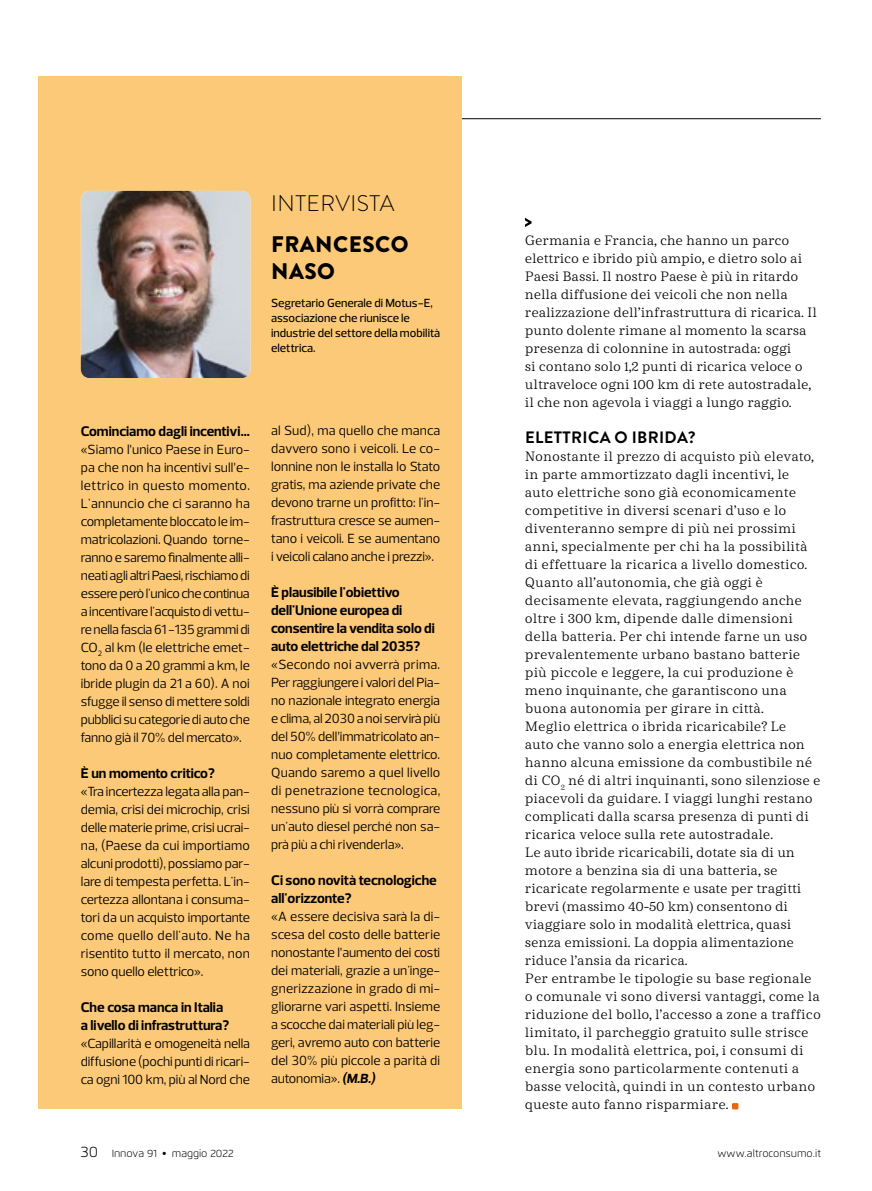
<style>
.page{position:relative;width:872px;height:1191px;background:#fff}
.page>*{position:absolute;margin:0;border:0;box-sizing:border-box;transform-origin:0 0}
.t1{font:900 22.5px/27px "Brandon Grotesque";letter-spacing:.02em;color:#000}
.t2{font:300 22.5px "Brandon Grotesque";letter-spacing:.02em;color:#000}
.t3{font:700 16.5px "Brandon Grotesque";letter-spacing:.02em;color:#000}
.t4{font:700 14.25px/18px "Prelo";letter-spacing:-.005em;color:#000}
.t5{font:13.5px/18px "Deccan";letter-spacing:-.005em;color:#000}
.t6{font:13.5px/18px "Prelo";letter-spacing:-.01em;color:#000;text-align:justify}
.t7{font:500 12px/15px "Prelo";color:#000}
.t8{font:300 10.5px "Flexo";color:#000}
.s1{font-family:"Deccan"}
.s2{font-weight:700;font-style:italic}
.s3{font-size:15px}
.s4{font-family:"Publico Text";font-weight:400}
</style>
<div class="page">
<hr style="left:81px;top:118px;width:740px;height:1px;background:#000">
<svg style="left:732px;top:1103px;width:6px;height:6px"></svg>
<div style="left:38px;top:76px;width:423px;height:1033px;background:#fcc978"></div>
<img style="left:81px;top:191px;width:169px;height:187px">
<svg style="left:525px;top:218px;width:6px;height:9px"></svg>
<h1 class="t2" style="left:271px;top:188px;width:125px">INTERVISTA</h1>
<h1 class="t1" style="left:271px;top:231px;width:139px">FRANCESCO<br>NASO</h1>
<p class="t7" style="left:271px;top:295px;width:171px">Segretario Generale di Motus-E, associazione che riunisce le industrie del settore della mobilità elettrica.</p>
<p class="t4" style="left:81px;top:422px;width:171px">Cominciamo dagli incentivi...</p>
<p class="t6" style="left:81px;top:440px;width:171px"><span class="s1">«</span>Siamo l’unico Paese in Euro&shy;pa che non ha incentivi sull’e&shy;lettrico in questo momento.<br>L'annuncio che ci saranno ha completamente bloccato le im&shy;matricolazioni. Quando torne&shy;ranno e saremo finalmente alli&shy;neati agli altri Paesi, rischiamo di essere però l'unico che continua a incentivare l'acquisto di vettu&shy;re nella fascia 61 -135 grammi di CO<sub>2</sub> al km (le elettriche emet&shy;tono da 0 a 20 grammi a km, le ibride plugin da 21 a 60). A noi sfugge il senso di mettere soldi pubblici su categorie di auto che fanno già il 70% del mercato<span class="s1">»</span>.</p>
<p class="t4" style="left:81px;top:764px;width:136px">È un momento critico?</p>
<p class="t6" style="left:81px;top:782px;width:171px"><span class="s1">«</span>Tra incertezza legata alla pan&shy;demia, crisi dei microchip, crisi delle materie prime, crisi ucrai&shy;na, (Paese da cui importiamo alcuni prodotti), possiamo par&shy;lare di tempesta perfetta. L'in&shy;certezza allontana i consuma&shy;tori da un acquisto importante come quello dell'auto. Ne ha risentito tutto il mercato, non sono quello elettrico<span class="s1">»</span>.</p>
<p class="t4" style="left:81px;top:998px;width:150px">Che cosa manca in Italia a livello di infrastruttura?</p>
<p class="t6" style="left:81px;top:1034px;width:171px"><span class="s1">«</span>Capillarità e omogeneità nella diffusione (pochi punti di ricari&shy;ca ogni 100 km, più al Nord che</p>
<p class="t6" style="left:271px;top:421px;width:171px">al Sud), ma quello che manca davvero sono i veicoli. Le co&shy;lonnine non le installa lo Stato gratis, ma aziende private che devono trarne un profitto: l'in&shy;frastruttura cresce se aumen&shy;tano i veicoli. E se aumentano i veicoli calano anche i prezzi<span class="s1">»</span>.</p>
<p class="t4" style="left:271px;top:583px;width:165px">È plausibile l'obiettivo dell'Unione europea di consentire la vendita solo di auto elettriche dal 2035?</p>
<p class="t6" style="left:271px;top:655px;width:171px"><span class="s1">«</span>Secondo noi avverrà prima.<br>Per raggiungere i valori del Pia&shy;no nazionale integrato energia e clima, al 2030 a noi servirà più del 50% dell’immatricolato an&shy;nuo completamente elettrico.<br>Quando saremo a quel livello di penetrazione tecnologica, nessuno più si vorrà comprare un'auto diesel perché non sa&shy;prà più a chi rivenderla<span class="s1">»</span>.</p>
<p class="t4" style="left:271px;top:871px;width:167px">Ci sono novità tecnologiche all'orizzonte?</p>
<p class="t6" style="left:271px;top:907px;width:171px"><span class="s1">«</span>A essere decisiva sarà la di&shy;scesa del costo delle batterie nonostante l’aumento dei costi dei materiali, grazie a un'inge&shy;gnerizzazione in grado di mi&shy;gliorarne vari aspetti. Insieme a scocche dai materiali più leg&shy;geri, avremo auto con batterie del 30% più piccole a parità di autonomia<span class="s1">»</span>. <span class="s2">(M.B.)</span></p>
<p class="t5" style="left:525px;top:231px;width:293px">Germania e Francia, che hanno un parco elettrico e ibrido più ampio, e dietro solo ai Paesi Bassi. Il nostro Paese è più in ritardo nella diffusione dei veicoli che non nella realizzazione dell’infrastruttura di ricarica. Il punto dolente rimane al momento la scarsa presenza di colonnine in autostrada: oggi<br>si contano solo 1,2 punti di ricarica veloce o ultraveloce ogni 100 km di rete autostradale, il che non agevola i viaggi a lungo raggio.</p>
<p class="t3" style="left:525px;top:426px;width:172px">ELETTRICA O IBRIDA?</p>
<p class="t5" style="left:525px;top:447px;width:297px">Nonostante il prezzo di acquisto più elevato, in parte ammortizzato dagli incentivi, le auto elettriche sono già economicamente competitive in diversi scenari d’uso e lo diventeranno sempre di più nei prossimi anni, specialmente per chi ha la possibilità di effettuare la ricarica a livello domestico.<br>Quanto all’autonomia, che già oggi è decisamente elevata, raggiungendo anche oltre i 300 km, dipende dalle dimensioni della batteria. Per chi intende farne un uso prevalentemente urbano bastano batterie più piccole e leggere, la cui produzione è meno inquinante, che garantiscono una buona autonomia per girare in città.<br>Meglio elettrica o ibrida ricaricabile? Le<br>auto che vanno solo a energia elettrica non hanno alcuna emissione da combustibile né di CO<sub>2</sub> né di altri inquinanti, sono silenziose e piacevoli da guidare. I viaggi lunghi restano complicati dalla scarsa presenza di punti di ricarica veloce sulla rete autostradale.<br>Le auto ibride ricaricabili, dotate sia di un motore a benzina sia di una batteria, se ricaricate regolarmente e usate per tragitti brevi (massimo 40-50 km) consentono di viaggiare solo in modalità elettrica, quasi senza emissioni. La doppia alimentazione riduce l’ansia da ricarica.<br>Per entrambe le tipologie su base regionale o comunale vi sono diversi vantaggi, come la riduzione del bollo, l’accesso a zone a traffico limitato, il parcheggio gratuito sulle strisce blu. In modalità elettrica, poi, i consumi di energia sono particolarmente contenuti a basse velocità, quindi in un contesto urbano queste auto fanno risparmiare.</p>
<p class="t8" style="left:81px;top:1147px;width:154px"><span class="s3">30</span> Innova 91 <span class="s4">•</span> maggio 2022</p>
<p class="t8" style="left:717px;top:1147px;width:105px">www.altroconsumo.it</p>
</div>
